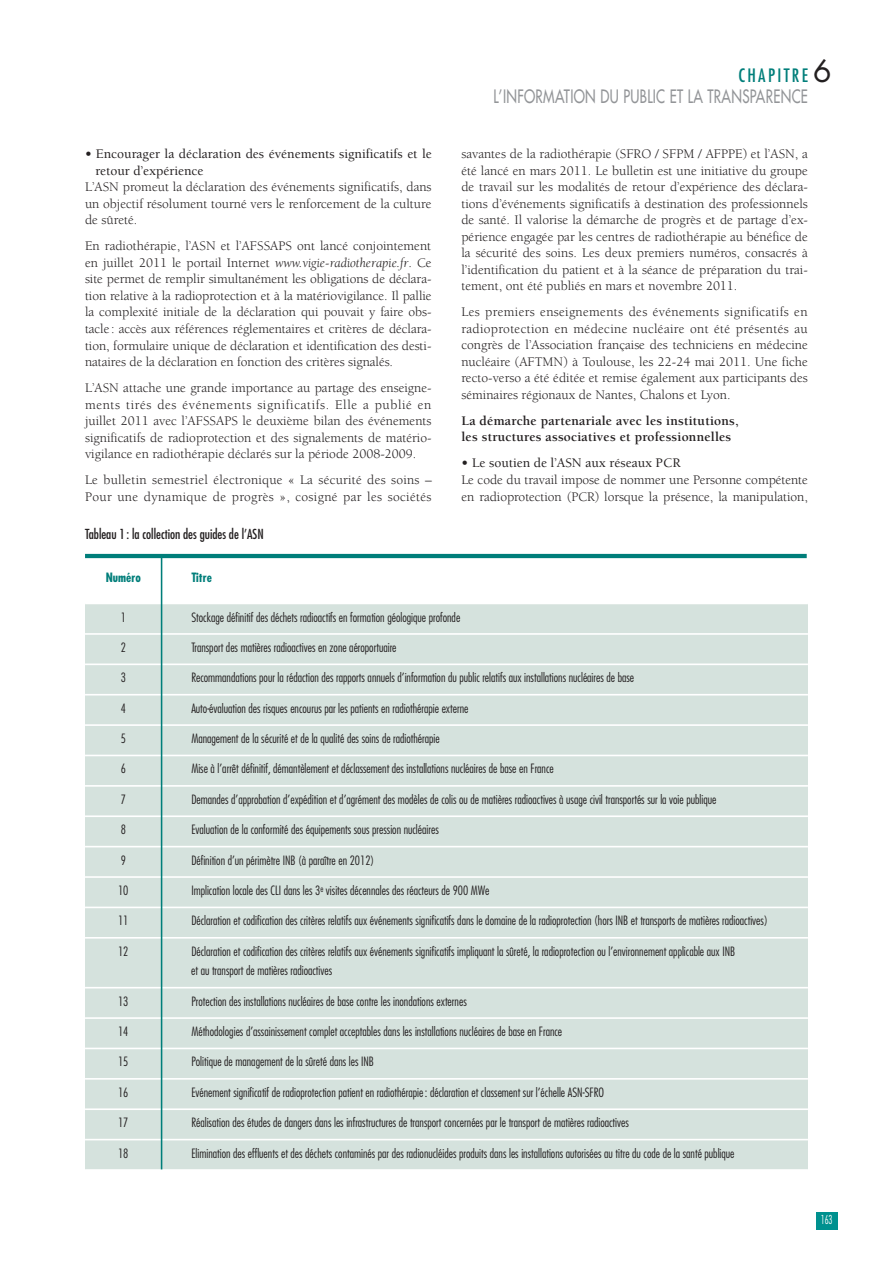
<style>
.page{position:relative;width:893px;height:1263px;background:#fff}
.page>*{position:absolute;margin:0;border:0;box-sizing:border-box;transform-origin:0 0}
.t1{font:30px "Futura";color:#231f20}
.t2{font:18px "Futura";letter-spacing:.025em;color:#939598;scale:.75 1}
.t3{font:condensed 18px "Futura";letter-spacing:.13em;color:#007e7a}
.t4{font:13.5px/16.5px "Berkeley";color:#231f20;text-align:justify}
.t5{font:700 13.5px/16.5px "Berkeley";letter-spacing:.015em;color:#231f20}
.t6{font:500 13.5px/16.5px "Berkeley";color:#231f20}
.t7{font:condensed 13.5px "Futura";color:#231f20}
.t8{font:300 condensed 12.45px/19.5px "Futura";color:#231f20}
.t9{font:700 condensed 12.45px "Futura";color:#007e7a}
.t10{font:300 condensed 12px "Futura";color:#fff;scale:.8 1}
.s1{font-weight:700}
.s2{font-style:italic}
.s3{font-weight:500}
</style>
<div class="page">
<div style="left:816px;top:1212px;width:22px;height:17px;background:#00918f"></div>
<div style="left:85px;top:577px;width:723px;height:592px;background:#d5e2dd"></div>
<div style="left:85px;top:557px;width:723px;height:46px;background:#fff"></div>
<hr style="left:85px;top:633px;width:723px;height:2px;background:#fff">
<hr style="left:85px;top:663px;width:723px;height:2px;background:#fff">
<hr style="left:85px;top:694px;width:723px;height:1px;background:#fff">
<hr style="left:85px;top:724px;width:723px;height:2px;background:#fff">
<hr style="left:85px;top:755px;width:723px;height:1px;background:#fff">
<hr style="left:85px;top:785px;width:723px;height:2px;background:#fff">
<hr style="left:85px;top:815px;width:723px;height:2px;background:#fff">
<hr style="left:85px;top:846px;width:723px;height:1px;background:#fff">
<hr style="left:85px;top:876px;width:723px;height:2px;background:#fff">
<hr style="left:85px;top:906px;width:723px;height:2px;background:#fff">
<hr style="left:85px;top:937px;width:723px;height:1px;background:#fff">
<hr style="left:85px;top:987px;width:723px;height:1px;background:#fff">
<hr style="left:85px;top:1017px;width:723px;height:2px;background:#fff">
<hr style="left:85px;top:1048px;width:723px;height:1px;background:#fff">
<hr style="left:85px;top:1078px;width:723px;height:2px;background:#fff">
<hr style="left:85px;top:1108px;width:723px;height:2px;background:#fff">
<hr style="left:85px;top:1139px;width:723px;height:1px;background:#fff">
<hr style="left:85px;top:603px;width:723px;height:1px;background:#fff">
<hr style="left:161px;top:554px;width:1px;height:615px;background:#007e7a">
<hr style="left:85px;top:554px;width:722px;height:4px;background:#007e7a">
<p class="t6" style="left:96px;top:147px;width:338px;text-indent:-11px"><span class="s1">•</span> Encourager la déclaration des événements significatifs et le retour d’expérience</p>
<p class="t4" style="left:85px;top:180px;width:348px">L’ASN promeut la déclaration des événements significatifs, dans un objectif résolument tourné vers le renforcement de la culture de sûreté.</p>
<p class="t4" style="left:85px;top:239px;width:348px">En radiothérapie, l’ASN et l’AFSSAPS ont lancé conjointement en juillet 2011 le portail Internet <span class="s2">www.vigie-radiotherapie.fr</span>. Ce site permet de remplir simultanément les obligations de déclara&shy;tion relative à la radioprotection et à la matériovigilance. Il pallie la complexité initiale de la déclaration qui pouvait y faire obs&shy;tacle : accès aux références réglementaires et critères de déclara&shy;tion, formulaire unique de déclaration et identification des desti&shy;nataires de la déclaration en fonction des critères signalés.</p>
<p class="t4" style="left:85px;top:381px;width:348px">L’ASN attache une grande importance au partage des enseigne&shy;ments tirés des événements significatifs. Elle a publié en juillet 2011 avec l’AFSSAPS le deuxième bilan des événements significatifs de radioprotection et des signalements de matério&shy;vigilance en radiothérapie déclarés sur la période 2008-2009.</p>
<p class="t4" style="left:85px;top:473px;width:348px">Le bulletin semestriel électronique « La sécurité des soins –<br>Pour une dynamique de progrès », cosigné par les sociétés</p>
<p class="t7" style="left:85px;top:528px;width:180px">Tableau 1 : la collection des guides de l’ASN</p>
<h1 class="t1" style="left:813px;top:57px;width:20px">6</h1>
<h2 class="t3" style="left:738px;top:67px;width:71px">CHAPITRE</h2>
<h2 class="t2" style="left:493px;top:87px;width:421px">L’INFORMATION DU PUBLIC ET LA TRANSPARENCE</h2>
<p class="t4" style="left:461px;top:147px;width:348px">savantes de la radiothérapie (SFRO / SFPM / AFPPE) et l’ASN, a été lancé en mars 2011. Le bulletin est une initiative du groupe de travail sur les modalités de retour d’expérience des déclara&shy;tions d’événements significatifs à destination des professionnels de santé. Il valorise la démarche de progrès et de partage d’ex&shy;périence engagée par les centres de radiothérapie au bénéfice de la sécurité des soins. Les deux premiers numéros, consacrés à l’identification du patient et à la séance de préparation du trai&shy;tement, ont été publiés en mars et novembre 2011.</p>
<p class="t4" style="left:461px;top:305px;width:348px">Les premiers enseignements des événements significatifs en radioprotection en médecine nucléaire ont été présentés au congrès de l’Association française des techniciens en médecine nucléaire (AFTMN) à Toulouse, les 22-24 mai 2011. Une fiche recto-verso a été éditée et remise également aux participants des séminaires régionaux de Nantes, Chalons et Lyon.</p>
<p class="t5" style="left:461px;top:414px;width:279px">La démarche partenariale avec les institutions, les structures associatives et professionnelles</p>
<p class="t4" style="left:461px;top:456px;width:348px;text-align:left"><span class="s1">•</span> <span class="s3">Le soutien de l’ASN aux réseaux PCR<br></span>Le code du travail impose de nommer une Personne compétente en radioprotection (PCR) lorsque la présence, la manipulation,</p>
<p class="t9" style="left:106px;top:572px;width:37px">Numéro</p>
<p class="t9" style="left:191px;top:572px;width:22px">Titre</p>
<p class="t8" style="left:121px;top:608px;width:7px">1</p>
<p class="t8" style="left:191px;top:608px;width:270px">Stockage définitif des déchets radioactifs en formation géologique profonde</p>
<p class="t8" style="left:121px;top:638px;width:7px">2</p>
<p class="t8" style="left:191px;top:638px;width:207px">Transport des matières radioactives en zone aéroportuaire</p>
<p class="t8" style="left:121px;top:669px;width:7px">3</p>
<p class="t8" style="left:191px;top:669px;width:444px">Recommandations pour la rédaction des rapports annuels d’information du public relatifs aux installations nucléaires de base</p>
<p class="t8" style="left:121px;top:699px;width:7px">4</p>
<p class="t8" style="left:191px;top:699px;width:279px">Auto-évaluation des risques encourus par les patients en radiothérapie externe</p>
<p class="t8" style="left:121px;top:730px;width:7px">5</p>
<p class="t8" style="left:191px;top:730px;width:250px">Management de la sécurité et de la qualité des soins de radiothérapie</p>
<p class="t8" style="left:121px;top:760px;width:7px">6</p>
<p class="t8" style="left:191px;top:760px;width:364px">Mise à l’arrêt définitif, démantèlement et déclassement des installations nucléaires de base en France</p>
<p class="t8" style="left:121px;top:790px;width:7px">7</p>
<p class="t8" style="left:191px;top:790px;width:527px">Demandes d’approbation d’expédition et d’agrément des modèles de colis ou de matières radioactives à usage civil transportés sur la voie publique</p>
<p class="t8" style="left:121px;top:821px;width:7px">8</p>
<p class="t8" style="left:191px;top:821px;width:249px">Evaluation de la conformité des équipements sous pression nucléaires</p>
<p class="t8" style="left:121px;top:851px;width:7px">9</p>
<p class="t8" style="left:191px;top:851px;width:184px">Définition d’un périmètre INB (à paraître en 2012)</p>
<p class="t8" style="left:118px;top:881px;width:12px">10</p>
<p class="t8" style="left:191px;top:881px;width:300px">Implication locale des CLI dans les 3<sup>e</sup> visites décennales des réacteurs de 900 MWe</p>
<p class="t8" style="left:118px;top:912px;width:12px">11</p>
<p class="t8" style="left:191px;top:912px;width:578px">Déclaration et codification des critères relatifs aux événements significatifs dans le domaine de la radioprotection (hors INB et transports de matières radioactives)</p>
<p class="t8" style="left:118px;top:942px;width:12px">12</p>
<p class="t8" style="left:191px;top:942px;width:545px">Déclaration et codification des critères relatifs aux événements significatifs impliquant la sûreté, la radioprotection ou l’environnement applicable aux INB et au transport de matières radioactives</p>
<p class="t8" style="left:118px;top:992px;width:12px">13</p>
<p class="t8" style="left:191px;top:992px;width:277px">Protection des installations nucléaires de base contre les inondations externes</p>
<p class="t8" style="left:118px;top:1022px;width:12px">14</p>
<p class="t8" style="left:191px;top:1022px;width:372px">Méthodologies d’assainissement complet acceptables dans les installations nucléaires de base en France</p>
<p class="t8" style="left:118px;top:1053px;width:12px">15</p>
<p class="t8" style="left:191px;top:1053px;width:184px">Politique de management de la sûreté dans les INB</p>
<p class="t8" style="left:118px;top:1083px;width:12px">16</p>
<p class="t8" style="left:191px;top:1083px;width:414px">Evénement significatif de radioprotection patient en radiothérapie : déclaration et classement sur l’échelle ASN-SFRO</p>
<p class="t8" style="left:118px;top:1114px;width:12px">17</p>
<p class="t8" style="left:191px;top:1114px;width:439px">Réalisation des études de dangers dans les infrastructures de transport concernées par le transport de matières radioactives</p>
<p class="t8" style="left:118px;top:1144px;width:12px">18</p>
<p class="t8" style="left:191px;top:1144px;width:545px">Elimination des effluents et des déchets contaminés par des radionucléides produits dans les installations autorisées au titre du code de la santé publique</p>
<p class="t10" style="left:821px;top:1215px;width:16px">163</p>
</div>
